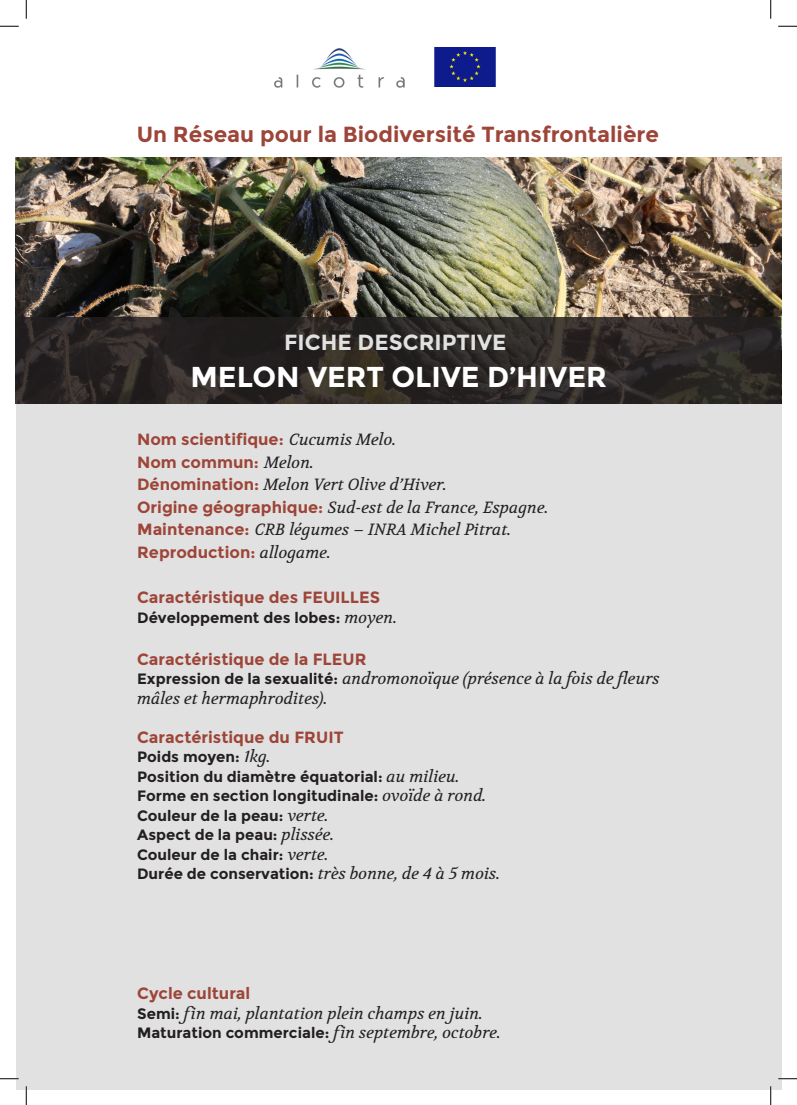
<style>
.page{position:relative;width:797px;height:1105px;background:#fff}
.page>*{position:absolute;margin:0;border:0;box-sizing:border-box;transform-origin:0 0}
.t1{font:700 28.75px "Montserrat";color:#fff}
.t2{font:700 21.88px "Montserrat";color:#9d4538}
.t3{font:700 21.88px "Montserrat";color:#e1e1e1}
.t4{font:italic 16.25px/19.5px "Volkhov";color:#231f20}
.t5{font:700 16.25px "Montserrat";color:#9d4538}
.t6{font:700 15px "Montserrat";color:#231f20}
.s1{font-family:"Volkhov";font-weight:400;font-style:italic;color:#231f20}
.s2{font-family:"Montserrat";font-weight:700;font-style:normal;color:#9d4538}
.s3{font-family:"Volkhov";font-weight:400;font-style:italic;font-size:16.25px}
.s4{font-family:"Montserrat";font-weight:700;font-style:normal;font-size:15px}
</style>
<div class="page">
<div style="left:16px;top:157px;width:765px;height:932px;background:#e1e1e1"></div>
<img style="left:434px;top:47px;width:62px;height:39px">
<img style="left:274px;top:48px;width:130px;height:39px">
<img style="left:16px;top:157px;width:765px;height:161px">
<svg style="left:16px;top:318px;width:765px;height:86px;background:#2c2725"></svg>
<svg style="left:0;top:25px;width:19px;height:2px"></svg>
<svg style="left:778px;top:25px;width:19px;height:2px"></svg>
<svg style="left:0;top:1078px;width:19px;height:1px"></svg>
<svg style="left:778px;top:1078px;width:19px;height:1px"></svg>
<svg style="left:25px;top:0;width:2px;height:19px"></svg>
<svg style="left:25px;top:1086px;width:2px;height:19px"></svg>
<svg style="left:770px;top:0;width:1px;height:19px"></svg>
<svg style="left:770px;top:1086px;width:1px;height:19px"></svg>
<p class="t2" style="left:137px;top:121px;width:523px">Un Réseau pour la Biodiversité Transfrontalière</p>
<p class="t3" style="left:284px;top:330px;width:224px">FICHE DESCRIPTIVE</p>
<p class="t1" style="left:190px;top:360px;width:418px">MELON VERT OLIVE D’HIVER</p>
<p class="t5" style="left:137px;top:430px;width:260px">Nom scientifique: <span class="s1">Cucumis Melo.</span></p>
<p class="t5" style="left:137px;top:453px;width:178px">Nom commun: <span class="s1">Melon.</span></p>
<p class="t4" style="left:137px;top:475px;width:311px"><span class="s2">Dénomination:</span> Melon Vert Olive d’Hiver.</p>
<p class="t4" style="left:137px;top:498px;width:413px"><span class="s2">Origine géographique:</span> Sud-est de la France, Espagne.</p>
<p class="t4" style="left:137px;top:520px;width:375px"><span class="s2">Maintenance:</span> CRB légumes – INRA Michel Pitrat.</p>
<p class="t5" style="left:137px;top:543px;width:195px">Reproduction: <span class="s1">allogame.</span></p>
<p class="t5" style="left:137px;top:588px;width:244px">Caractéristique des FEUILLES</p>
<p class="t6" style="left:137px;top:608px;width:261px">Développement des lobes: <span class="s3">moyen.</span></p>
<p class="t5" style="left:137px;top:649px;width:231px">Caractéristique de la FLEUR</p>
<p class="t4" style="left:137px;top:669px;width:524px"><span class="s4">Expression de la sexualité:</span> andromonoïque (présence à la fois de fleurs mâles et hermaphrodites).</p>
<p class="t5" style="left:137px;top:727px;width:208px">Caractéristique du FRUIT</p>
<p class="t6" style="left:137px;top:748px;width:135px">Poids moyen: <span class="s3">1kg.</span></p>
<p class="t6" style="left:137px;top:767px;width:324px">Position du diamètre équatorial: <span class="s3">au milieu.</span></p>
<p class="t6" style="left:137px;top:787px;width:351px">Forme en section longitudinale: <span class="s3">ovoïde à rond.</span></p>
<p class="t6" style="left:137px;top:806px;width:193px">Couleur de la peau: <span class="s3">verte.</span></p>
<p class="t6" style="left:137px;top:826px;width:199px">Aspect de la peau: <span class="s3">plissée.</span></p>
<p class="t6" style="left:137px;top:845px;width:193px">Couleur de la chair: <span class="s3">verte.</span></p>
<p class="t6" style="left:137px;top:865px;width:364px">Durée de conservation: <span class="s3">très bonne, de 4 à 5 mois.</span></p>
<p class="t5" style="left:137px;top:984px;width:115px">Cycle cultural</p>
<p class="t4" style="left:137px;top:1003px;width:347px"><span class="s4">Semi:</span> fin mai, plantation plein champs en juin.</p>
<p class="t6" style="left:137px;top:1024px;width:365px">Maturation commerciale: <span class="s3">fin septembre, octobre.</span></p>
</div>
